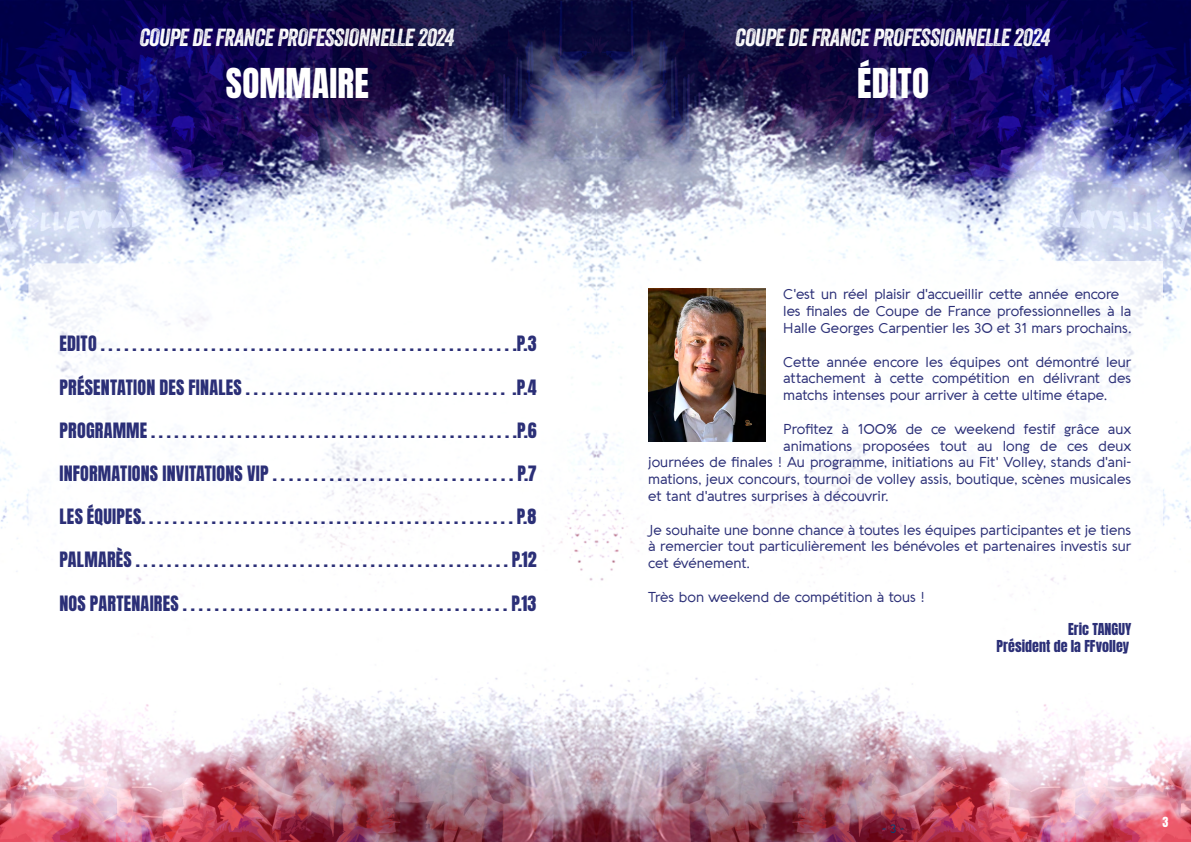
<style>
.page{position:relative;width:1191px;height:842px;background:#fff}
.page>*{position:absolute;margin:0;border:0;box-sizing:border-box;transform-origin:0 0}
.t1{font:35px "Anton";letter-spacing:.005em;color:#fff}
.t2{font:italic 24px "Veneer";letter-spacing:-.015em;color:#fff}
.t3{font:18px "Anton";letter-spacing:.01em;color:#2b2f77}
.t4{font:14px/16.8px "Aquawax";letter-spacing:-.01em;color:#2b2f77;text-align:justify}
.t5{font:14px/16.8px "Anton";color:#2b2f77;text-align:right}
.t6{font:12px "Aquawax";color:#004576}
.t7{font:12px "Anton";color:#fff}
</style>
<div class="page">
<img style="left:0;top:0;width:1191px;height:842px">
<div style="left:28px;top:263px;width:539px;height:414px;background:#fff;border-radius:12px"></div>
<div style="left:624px;top:261px;width:539px;height:414px;background:#fff"></div>
<img style="left:648px;top:288px;width:117px;height:153px">
<h2 class="t2" style="left:140px;top:23px;width:316px">COUPE DE FRANCE PROFESSIONNELLE 2024</h2>
<h1 class="t1" style="left:226px;top:65px;width:144px">SOMMAIRE</h1>
<p class="t3" style="left:60px;top:335px;width:478px">EDITO . . . . . . . . . . . . . . . . . . . . . . . . . . . . . . . . . . . . . . . . . . . . . . . . . . . . .P.3</p>
<p class="t3" style="left:60px;top:378px;width:478px">PRÉSENTATION DES FINALES . . . . . . . . . . . . . . . . . . . . . . . . . . . . . . . . . .P.4</p>
<p class="t3" style="left:60px;top:421px;width:479px">PROGRAMME . . . . . . . . . . . . . . . . . . . . . . . . . . . . . . . . . . . . . . . . . . . . . . .P.6</p>
<p class="t3" style="left:60px;top:464px;width:479px">INFORMATIONS INVITATIONS VIP . . . . . . . . . . . . . . . . . . . . . . . . . . . . . . P.7</p>
<p class="t3" style="left:60px;top:507px;width:478px">LES ÉQUIPES. . . . . . . . . . . . . . . . . . . . . . . . . . . . . . . . . . . . . . . . . . . . . . . . P.8</p>
<p class="t3" style="left:60px;top:551px;width:478px">PALMARÈS . . . . . . . . . . . . . . . . . . . . . . . . . . . . . . . . . . . . . . . . . . . . . . . . P.12</p>
<p class="t3" style="left:60px;top:594px;width:478px">NOS PARTENAIRES . . . . . . . . . . . . . . . . . . . . . . . . . . . . . . . . . . . . . . . . . P.13</p>
<h2 class="t2" style="left:736px;top:23px;width:316px">COUPE DE FRANCE PROFESSIONNELLE 2024</h2>
<h1 class="t1" style="left:857px;top:65px;width:73px">ÉDITO</h1>
<p class="t4" style="left:783px;top:286px;width:349px;text-align:left">C'est un réel plaisir d'accueillir cette année encore les finales de Coupe de France professionnelles à la<br>Halle Georges Carpentier les 30 et 31 mars prochains.</p>
<p class="t4" style="left:783px;top:353px;width:349px">Cette année encore les équipes ont démontré leur attachement à cette compétition en délivrant des matchs intenses pour arriver à cette ultime étape.</p>
<p class="t4" style="left:783px;top:420px;width:349px">Profitez à 100% de ce weekend festif grâce aux</p>
<p class="t4" style="left:783px;top:437px;width:349px">animations proposées tout au long de ces deux</p>
<p class="t4" style="left:648px;top:454px;width:485px">journées de finales ! Au programme, initiations au Fit' Volley, stands d'ani-</p>
<p class="t4" style="left:648px;top:471px;width:484px">mations, jeux concours, tournoi de volley assis, boutique, scènes musicales</p>
<p class="t4" style="left:648px;top:487px;width:242px">et tant d'autres surprises à découvrir.</p>
<p class="t4" style="left:648px;top:521px;width:484px">Je souhaite une bonne chance à toutes les équipes participantes et je tiens à remercier tout particulièrement les bénévoles et partenaires investis sur cet événement.</p>
<p class="t4" style="left:648px;top:588px;width:278px">Très bon weekend de compétition à tous !</p>
<p class="t5" style="left:996px;top:622px;width:136px">Eric TANGUY<br>Président de la FFvolley</p>
<p class="t6" style="left:882px;top:821px;width:24px">- 3 -</p>
<p class="t7" style="left:1162px;top:816px;width:7px">3</p>
</div>
